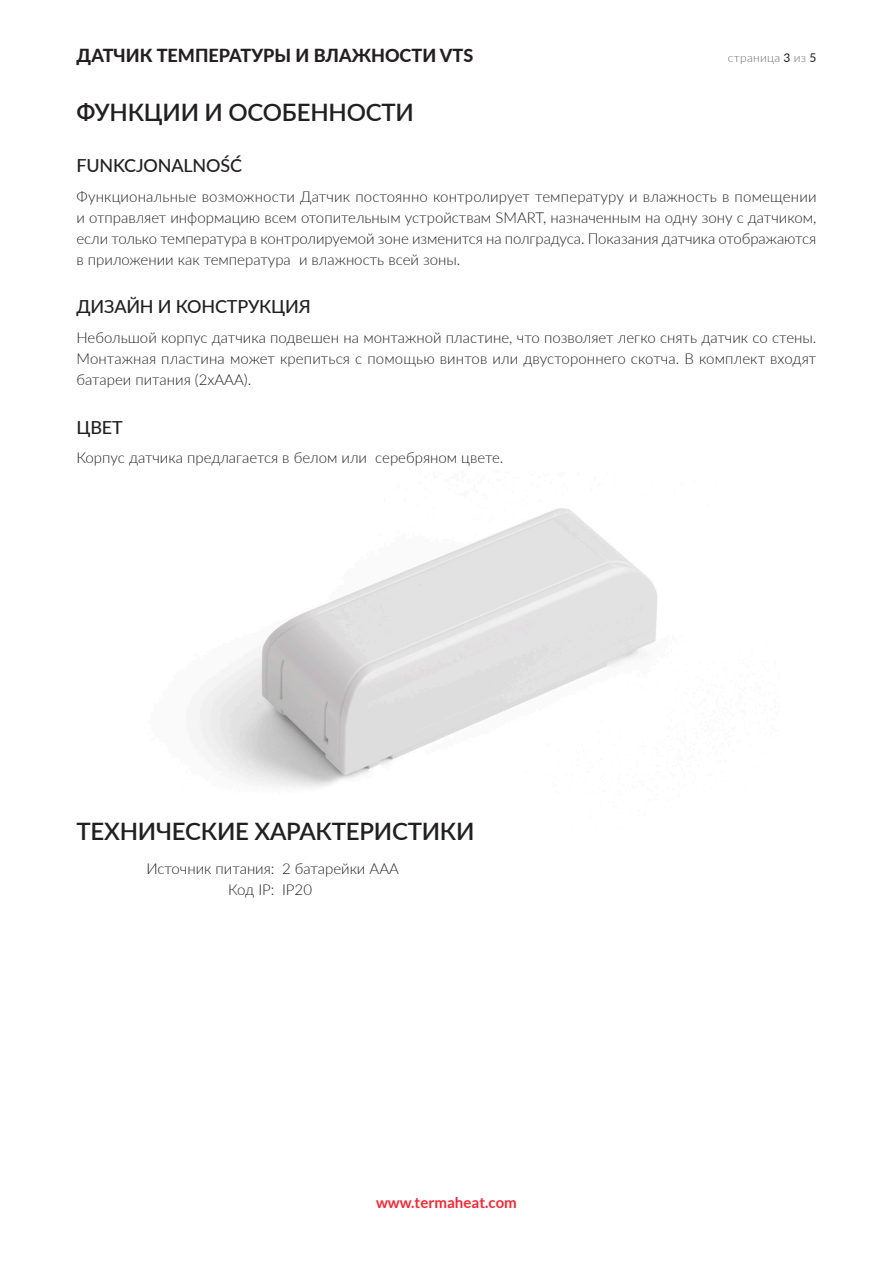
<style>
.page{position:relative;width:893px;height:1263px;background:#fff}
.page>*{position:absolute;margin:0;border:0;box-sizing:border-box;transform-origin:0 0}
.Nagłówek_1{font:600 24px "Lato";letter-spacing:-.01em;color:#231f20}
.Nagłówek_2{font:500 18px "Lato";letter-spacing:-.01em;color:#231f20}
.t1{font:800 18px "Lato";color:#231f20}
.Tekst_10_pkt{font:300 15px/21px "Lato";color:#231f20;text-align:justify}
.t2{font:700 15px "Lato";color:#f92634}
.t3{font:300 12px "Lato";letter-spacing:.02em;color:#6c6d70}
.s1{font-weight:400;color:#231f20}
</style>
<div class="page">
<img style="left:199px;top:508px;width:459px;height:280px">
<p class="t1" style="left:77px;top:42px;width:398px">ДАТЧИК ТЕМПЕРАТУРЫ И ВЛАЖНОСТИ VTS</p>
<p class="t3" style="left:728px;top:49px;width:90px">страница <span class="s1">3</span> из <span class="s1">5</span></p>
<p class="Nagłówek_1" style="left:77px;top:95px;width:339px">ФУНКЦИИ И ОСОБЕННОСТИ</p>
<p class="Nagłówek_2" style="left:77px;top:153px;width:167px">FUNKCJONALNOŚĆ</p>
<p class="Tekst_10_pkt" style="left:77px;top:185px;width:741px">Функциональные возможности Датчик постоянно контролирует температуру и влажность в помещении и отправляет информацию всем отопительным устройствам SMART, назначенным на одну зону с датчиком, если только температура в контролируемой зоне изменится на полградуса. Показания датчика отображаются в приложении как температура и влажность всей зоны.</p>
<p class="Nagłówek_2" style="left:77px;top:294px;width:236px">ДИЗАЙН И КОНСТРУКЦИЯ</p>
<p class="Tekst_10_pkt" style="left:77px;top:326px;width:741px">Небольшой корпус датчика подвешен на монтажной пластине, что позволяет легко снять датчик со стены.<br>Монтажная пластина может крепиться с помощью винтов или двустороннего скотча. В комплект входят батареи питания (2xAAA).</p>
<p class="Nagłówek_2" style="left:77px;top:414px;width:48px">ЦВЕТ</p>
<p class="Tekst_10_pkt" style="left:77px;top:447px;width:428px">Корпус датчика предлагается в белом или серебряном цвете.</p>
<p class="Nagłówek_1" style="left:77px;top:814px;width:399px">ТЕХНИЧЕСКИЕ ХАРАКТЕРИСТИКИ</p>
<p class="Tekst_10_pkt" style="left:146px;top:857px;width:254px">Источник питания: 2 батарейки ААА</p>
<p class="Tekst_10_pkt" style="left:228px;top:878px;width:85px">Код IP: IP20</p>
<p class="t2" style="left:376px;top:1194px;width:142px">www.termaheat.com</p>
</div>
